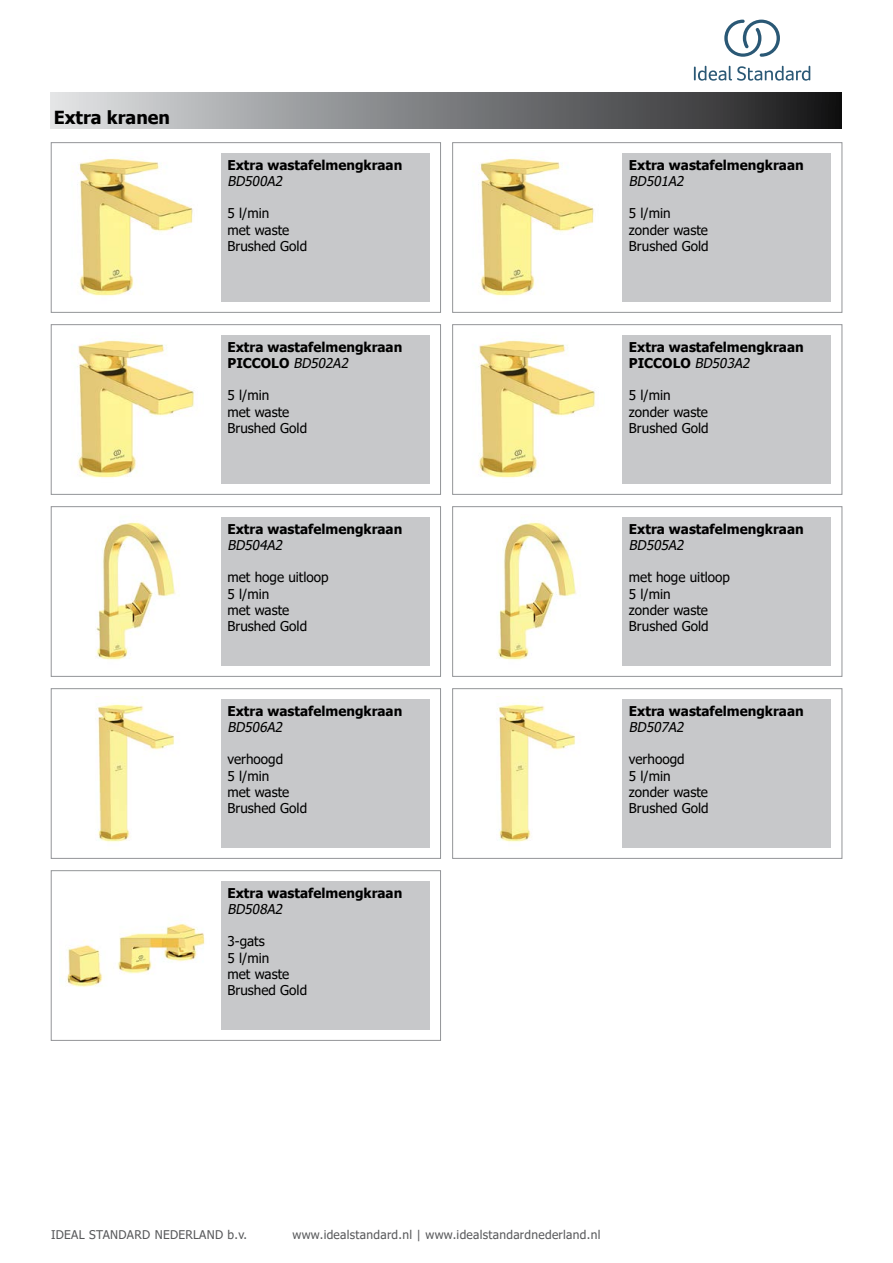
<style>
.page{position:relative;width:893px;height:1263px;background:#fff}
.page>*{position:absolute;margin:0;border:0;box-sizing:border-box;transform-origin:0 0}
.t1{font:700 18px "Tahoma";color:#000}
.t2{font:13.5px/16.2px "Tahoma";color:#000}
.t3{font:700 13.5px/16.2px "Tahoma";color:#000}
.t4{font:italic 13.5px "Tahoma";color:#000}
.t5{font:12px "Tahoma";letter-spacing:.025em;color:#58595b}
.s1{font-weight:400;font-style:italic}
</style>
<div class="page">
<div style="left:51px;top:92px;width:791px;height:37px;background:linear-gradient(to right,#dee1e3,#1a1a1b)"></div>
<div style="left:51px;top:142px;width:390px;height:171px;border:1px solid #939598"></div>
<img style="left:72px;top:158px;width:121px;height:138px">
<div style="left:221px;top:153px;width:209px;height:149px;background:#c7c8ca"></div>
<div style="left:452px;top:142px;width:390px;height:171px;border:1px solid #939598"></div>
<img style="left:473px;top:158px;width:121px;height:138px">
<div style="left:622px;top:153px;width:209px;height:149px;background:#c7c8ca"></div>
<div style="left:51px;top:324px;width:390px;height:171px;border:1px solid #939598"></div>
<img style="left:73px;top:338px;width:122px;height:140px">
<div style="left:221px;top:335px;width:209px;height:149px;background:#c7c8ca"></div>
<div style="left:452px;top:324px;width:390px;height:171px;border:1px solid #939598"></div>
<img style="left:474px;top:338px;width:122px;height:140px">
<div style="left:622px;top:335px;width:209px;height:149px;background:#c7c8ca"></div>
<div style="left:51px;top:506px;width:390px;height:170px;border:1px solid #939598"></div>
<img style="left:96px;top:522px;width:81px;height:138px">
<div style="left:221px;top:517px;width:209px;height:149px;background:#c7c8ca"></div>
<div style="left:452px;top:506px;width:390px;height:170px;border:1px solid #939598"></div>
<img style="left:497px;top:522px;width:80px;height:138px">
<div style="left:622px;top:517px;width:209px;height:149px;background:#c7c8ca"></div>
<div style="left:51px;top:688px;width:390px;height:170px;border:1px solid #939598"></div>
<img style="left:95px;top:699px;width:80px;height:143px">
<div style="left:221px;top:699px;width:209px;height:149px;background:#c7c8ca"></div>
<div style="left:452px;top:688px;width:390px;height:170px;border:1px solid #939598"></div>
<img style="left:496px;top:699px;width:80px;height:143px">
<div style="left:622px;top:699px;width:209px;height:149px;background:#c7c8ca"></div>
<div style="left:51px;top:870px;width:390px;height:170px;border:1px solid #939598"></div>
<img style="left:66px;top:923px;width:139px;height:64px">
<div style="left:221px;top:881px;width:209px;height:149px;background:#c7c8ca"></div>
<svg style="left:694px;top:66px;width:116px;height:15px"></svg>
<svg style="left:724px;top:20px;width:56px;height:37px"></svg>
<h1 class="t1" style="left:54px;top:105px;width:118px">Extra kranen</h1>
<p class="t3" style="left:227px;top:157px;width:176px">Extra wastafelmengkraan</p>
<p class="t4" style="left:227px;top:172px;width:60px">BD500A2</p>
<p class="t2" style="left:227px;top:206px;width:81px">5 l/min<br>met waste<br>Brushed Gold</p>
<p class="t3" style="left:227px;top:339px;width:176px">Extra wastafelmengkraan<br>PICCOLO <span class="s1">BD502A2</span></p>
<p class="t2" style="left:227px;top:388px;width:81px">5 l/min<br>met waste<br>Brushed Gold</p>
<p class="t3" style="left:227px;top:521px;width:176px">Extra wastafelmengkraan</p>
<p class="t4" style="left:227px;top:536px;width:60px">BD504A2</p>
<p class="t2" style="left:227px;top:570px;width:103px">met hoge uitloop<br>5 l/min<br>met waste<br>Brushed Gold</p>
<p class="t3" style="left:227px;top:703px;width:176px">Extra wastafelmengkraan</p>
<p class="t4" style="left:227px;top:718px;width:60px">BD506A2</p>
<p class="t2" style="left:227px;top:752px;width:81px">verhoogd<br>5 l/min<br>met waste<br>Brushed Gold</p>
<p class="t3" style="left:227px;top:885px;width:176px">Extra wastafelmengkraan</p>
<p class="t4" style="left:227px;top:900px;width:60px">BD508A2</p>
<p class="t2" style="left:227px;top:934px;width:81px">3-gats<br>5 l/min<br>met waste<br>Brushed Gold</p>
<p class="t3" style="left:629px;top:157px;width:176px">Extra wastafelmengkraan</p>
<p class="t4" style="left:629px;top:172px;width:60px">BD501A2</p>
<p class="t2" style="left:629px;top:206px;width:81px">5 l/min zonder waste<br>Brushed Gold</p>
<p class="t3" style="left:629px;top:339px;width:176px">Extra wastafelmengkraan<br>PICCOLO <span class="s1">BD503A2</span></p>
<p class="t2" style="left:629px;top:388px;width:81px">5 l/min zonder waste<br>Brushed Gold</p>
<p class="t3" style="left:629px;top:521px;width:176px">Extra wastafelmengkraan</p>
<p class="t4" style="left:629px;top:536px;width:60px">BD505A2</p>
<p class="t2" style="left:629px;top:570px;width:103px">met hoge uitloop<br>5 l/min<br>zonder waste<br>Brushed Gold</p>
<p class="t3" style="left:629px;top:703px;width:176px">Extra wastafelmengkraan</p>
<p class="t4" style="left:629px;top:718px;width:60px">BD507A2</p>
<p class="t2" style="left:629px;top:752px;width:81px">verhoogd<br>5 l/min zonder waste<br>Brushed Gold</p>
<p class="t5" style="left:51px;top:1227px;width:198px">IDEAL STANDARD NEDERLAND b.v.</p>
<p class="t5" style="left:292px;top:1227px;width:309px">www.idealstandard.nl | www.idealstandardnederland.nl</p>
</div>
